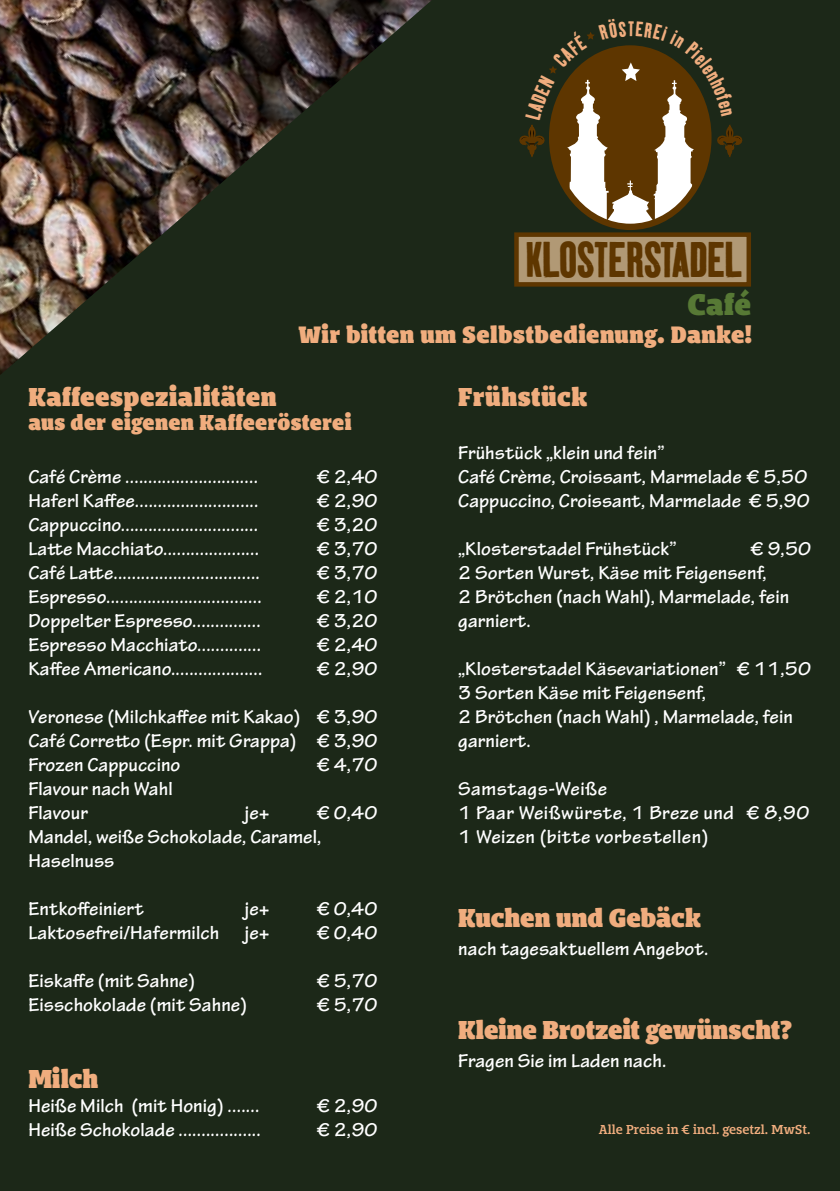
<style>
.page{position:relative;width:840px;height:1191px;background:#fff}
.page>*{position:absolute;margin:0;border:0;box-sizing:border-box;transform-origin:0 0}
.t1{font:48.6px "Kipp No 1";letter-spacing:-.02em;color:#5e3600}
.t2{font:900 27.6px "Bommer Slab";color:#577935}
.t3{font:900 24px "Bommer Slab";letter-spacing:.005em;color:#f0ad7e}
.t4{font:900 24px "Bommer Slab";letter-spacing:.025em;color:#f0ad7e}
.t5{font:900 22px "Bommer Slab";letter-spacing:.025em;color:#f0ad7e}
.t6{font:20.4px "Kipp No 1";color:#f0ad7e}
.t7{font:700 20px/24px "Tekton Pro";letter-spacing:.005em;color:#fff}
.t8{font:700 20px/24px "Tekton Pro";letter-spacing:.025em;color:#fff}
.t9{font:900 20px "Bommer Slab";letter-spacing:.015em;color:#f0ad7e}
.t10{font:600 12px "Bommer Slab";letter-spacing:.005em;color:#f0ad7e}
</style>
<div class="page">
<div style="left:0;top:0;width:839px;height:1191px;background:#1c2818"></div>
<div style="left:514px;top:232px;width:236px;height:55px;background:#b19975;border:4px solid #5e3600"></div>
<img style="left:0;top:0;width:431px;height:375px">
<svg style="left:519px;top:32px;width:223px;height:195px"></svg>
<p class="t6" style="left:627px;top:16px;width:8px">T</p>
<h1 class="t1" style="left:525px;top:230px;width:219px">KLOSTERSTADEL</h1>
<h2 class="t2" style="left:687px;top:283px;width:65px">Café</h2>
<p class="t5" style="left:298px;top:317px;width:455px">Wir bitten um Selbstbedienung. Danke!</p>
<p class="t4" style="left:28px;top:378px;width:249px">Kaffeespezialitäten</p>
<p class="t9" style="left:28px;top:407px;width:324px">aus der eigenen Kaffeerösterei</p>
<p class="t7" style="left:28px;top:465px;width:231px">Café Crème .............................</p>
<p class="t7" style="left:316px;top:465px;width:62px">€ 2,40</p>
<p class="t7" style="left:28px;top:489px;width:232px">Haferl Kaffee...........................</p>
<p class="t7" style="left:316px;top:489px;width:62px">€ 2,90</p>
<p class="t7" style="left:28px;top:513px;width:231px">Cappuccino..............................</p>
<p class="t7" style="left:316px;top:513px;width:62px">€ 3,20</p>
<p class="t7" style="left:28px;top:537px;width:232px">Latte Macchiato.....................</p>
<p class="t7" style="left:316px;top:537px;width:62px">€ 3,70</p>
<p class="t7" style="left:28px;top:561px;width:233px">Café Latte................................</p>
<p class="t7" style="left:316px;top:561px;width:62px">€ 3,70</p>
<p class="t7" style="left:28px;top:585px;width:235px">Espresso..................................</p>
<p class="t7" style="left:316px;top:585px;width:62px">€ 2,10</p>
<p class="t7" style="left:28px;top:609px;width:234px">Doppelter Espresso...............</p>
<p class="t7" style="left:316px;top:609px;width:62px">€ 3,20</p>
<p class="t7" style="left:28px;top:633px;width:234px">Espresso Macchiato..............</p>
<p class="t7" style="left:316px;top:633px;width:62px">€ 2,40</p>
<p class="t7" style="left:28px;top:657px;width:236px">Kaffee Americano....................</p>
<p class="t7" style="left:316px;top:657px;width:62px">€ 2,90</p>
<p class="t7" style="left:28px;top:705px;width:350px;text-align:justify">Veronese (Milchkaffee mit Kakao) € 3,90<br>Café Corretto (Espr. mit Grappa) € 3,90<br>Frozen Cappuccino</p>
<p class="t7" style="left:316px;top:753px;width:62px">€ 4,70</p>
<p class="t7" style="left:28px;top:777px;width:146px">Flavour nach Wahl<br>Flavour</p>
<p class="t7" style="left:28px;top:801px;width:350px;text-indent:288px">€ 0,40<br>Mandel, weiße Schokolade, Caramel,<br>Haselnuss</p>
<p class="t7" style="left:28px;top:897px;width:117px">Entkoffeiniert</p>
<p class="t7" style="left:244px;top:897px;width:27px">je+</p>
<p class="t7" style="left:316px;top:897px;width:62px">€ 0,40</p>
<p class="t7" style="left:28px;top:921px;width:192px">Laktosefrei/Hafermilch</p>
<p class="t7" style="left:244px;top:921px;width:27px">je+</p>
<p class="t7" style="left:316px;top:921px;width:62px">€ 0,40</p>
<p class="t7" style="left:28px;top:969px;width:168px">Eiskaffe (mit Sahne)</p>
<p class="t7" style="left:316px;top:969px;width:62px">€ 5,70</p>
<p class="t7" style="left:28px;top:993px;width:220px">Eisschokolade (mit Sahne)</p>
<p class="t7" style="left:316px;top:993px;width:62px">€ 5,70</p>
<p class="t7" style="left:244px;top:801px;width:27px">je+</p>
<p class="t3" style="left:28px;top:1060px;width:72px">Milch</p>
<p class="t7" style="left:28px;top:1094px;width:232px">Heiße Milch (mit Honig) .......</p>
<p class="t7" style="left:316px;top:1094px;width:62px">€ 2,90</p>
<p class="t7" style="left:28px;top:1118px;width:234px">Heiße Schokolade ..................</p>
<p class="t7" style="left:316px;top:1118px;width:62px">€ 2,90</p>
<p class="t4" style="left:458px;top:378px;width:130px">Frühstück</p>
<p class="t7" style="left:458px;top:441px;width:353px">Frühstück „klein und fein”<br>Café Crème, Croissant, Marmelade € 5,50<br>Cappuccino, Croissant, Marmelade € 5,90</p>
<p class="t7" style="left:458px;top:537px;width:219px">„Klosterstadel Frühstück”</p>
<p class="t7" style="left:458px;top:537px;width:354px;text-indent:292px">€ 9,50<br>2 Sorten Wurst, Käse mit Feigensenf,<br>2 Brötchen (nach Wahl), Marmelade, fein garniert.</p>
<p class="t7" style="left:458px;top:657px;width:354px">„Klosterstadel Käsevariationen” € 11,50<br>3 Sorten Käse mit Feigensenf,<br>2 Brötchen (nach Wahl) , Marmelade, fein garniert.</p>
<p class="t8" style="left:458px;top:777px;width:352px">Samstags-Weiße<br>1 Paar Weißwürste, 1 Breze und € 8,90<br>1 Weizen (bitte vorbestellen)</p>
<p class="t3" style="left:458px;top:899px;width:244px">Kuchen und Gebäck</p>
<p class="t7" style="left:458px;top:937px;width:251px">nach tagesaktuellem Angebot.</p>
<p class="t3" style="left:458px;top:1011px;width:335px">Kleine Brotzeit gewünscht?</p>
<p class="t7" style="left:458px;top:1049px;width:209px">Fragen Sie im Laden nach.</p>
<p class="t10" style="left:598px;top:1120px;width:213px">Alle Preise in € incl. gesetzl. MwSt.</p>
</div>
